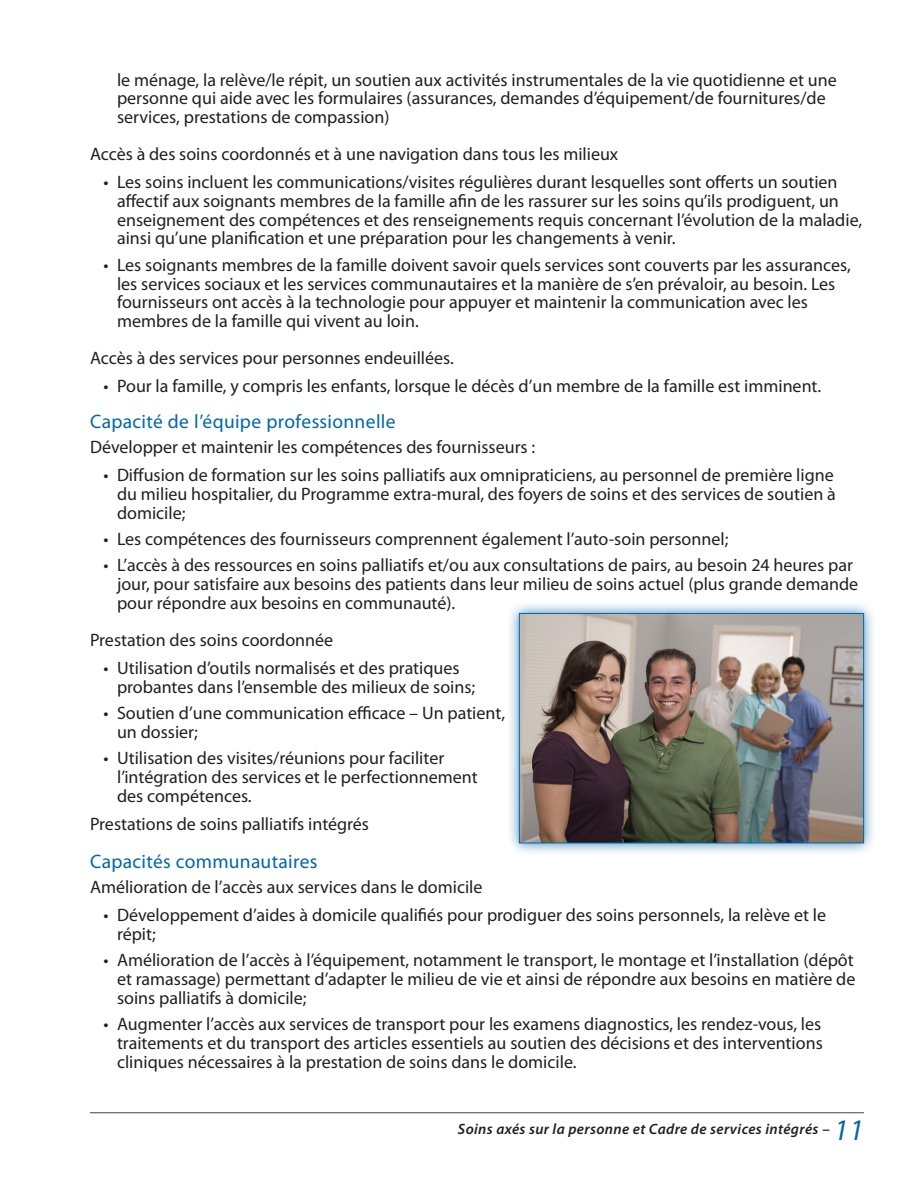
<style>
.page{position:relative;width:918px;height:1188px;background:#fff}
.page>*{position:absolute;margin:0;border:0;box-sizing:border-box;transform-origin:0 0}
.Heading_2{font:19.5px "Myriad Pro";letter-spacing:.015em;color:#0068a9}
.text_1_column{font:18px/18.8px "Myriad Pro";color:#231f20}
.t1{font:italic 600 15px "Myriad Pro";letter-spacing:.025em;color:#231f20}
.s1{font-style:normal}
.s2{font-weight:400;font-size:30px;color:#0068a9}
</style>
<div class="page">
<hr style="left:90px;top:1112px;width:774px;height:1px;background:#57585a">
<div style="left:507px;top:601px;width:369px;height:255px;background:#0068a9;opacity:.75"></div>
<img style="left:521px;top:615px;width:341px;height:226px">
<div style="left:519px;top:613px;width:345px;height:230px;border:1px solid #0068a9"></div>
<p class="text_1_column" style="left:117px;top:70px;width:721px">le ménage, la relève/le répit, un soutien aux activités instrumentales de la vie quotidienne et une personne qui aide avec les formulaires (assurances, demandes d’équipement/de fournitures/de services, prestations de compassion)</p>
<p class="text_1_column" style="left:90px;top:145px;width:530px">Accès à des soins coordonnés et à une navigation dans tous les milieux</p>
<p class="text_1_column" style="left:117px;top:173px;width:747px;text-indent:-14px">• Les soins incluent les communications/visites régulières durant lesquelles sont offerts un soutien affectif aux soignants membres de la famille afin de les rassurer sur les soins qu’ils prodiguent, un enseignement des compétences et des renseignements requis concernant l’évolution de la maladie, ainsi qu’une planification et une préparation pour les changements à venir.</p>
<p class="text_1_column" style="left:117px;top:256px;width:735px;text-indent:-14px">• Les soignants membres de la famille doivent savoir quels services sont couverts par les assurances, les services sociaux et les services communautaires et la manière de s’en prévaloir, au besoin. Les fournisseurs ont accès à la technologie pour appuyer et maintenir la communication avec les membres de la famille qui vivent au loin.</p>
<p class="text_1_column" style="left:90px;top:349px;width:365px">Accès à des services pour personnes endeuillées.</p>
<p class="text_1_column" style="left:104px;top:377px;width:719px">• Pour la famille, y compris les enfants, lorsque le décès d’un membre de la famille est imminent.</p>
<h2 class="Heading_2" style="left:90px;top:410px;width:307px">Capacité de l’équipe professionnelle</h2>
<p class="text_1_column" style="left:90px;top:438px;width:447px">Développer et maintenir les compétences des fournisseurs :</p>
<p class="text_1_column" style="left:117px;top:466px;width:720px;text-indent:-14px">• Diffusion de formation sur les soins palliatifs aux omnipraticiens, au personnel de première ligne du milieu hospitalier, du Programme extra-mural, des foyers de soins et des services de soutien à domicile;</p>
<p class="text_1_column" style="left:104px;top:530px;width:626px">• Les compétences des fournisseurs comprennent également l’auto-soin personnel;</p>
<p class="text_1_column" style="left:117px;top:556px;width:743px;text-indent:-14px">• L’accès à des ressources en soins palliatifs et/ou aux consultations de pairs, au besoin 24 heures par jour, pour satisfaire aux besoins des patients dans leur milieu de soins actuel (plus grande demande pour répondre aux besoins en communauté).</p>
<p class="text_1_column" style="left:90px;top:631px;width:245px">Prestation des soins coordonnée</p>
<p class="text_1_column" style="left:117px;top:659px;width:360px;text-indent:-14px">• Utilisation d’outils normalisés et des pratiques probantes dans l’ensemble des milieux de soins;</p>
<p class="text_1_column" style="left:117px;top:704px;width:390px;text-indent:-14px">• Soutien d’une communication efficace – Un patient, un dossier;</p>
<p class="text_1_column" style="left:117px;top:749px;width:362px;text-indent:-14px">• Utilisation des visites/réunions pour faciliter l’intégration des services et le perfectionnement des compétences.</p>
<p class="text_1_column" style="left:90px;top:815px;width:281px">Prestations de soins palliatifs intégrés</p>
<h2 class="Heading_2" style="left:90px;top:850px;width:229px">Capacités communautaires</h2>
<p class="text_1_column" style="left:90px;top:878px;width:394px">Amélioration de l’accès aux services dans le domicile</p>
<p class="text_1_column" style="left:117px;top:906px;width:711px;text-indent:-14px">• Développement d’aides à domicile qualifiés pour prodiguer des soins personnels, la relève et le répit;</p>
<p class="text_1_column" style="left:117px;top:951px;width:740px;text-align:justify;text-indent:-14px">• Amélioration de l’accès à l’équipement, notamment le transport, le montage et l’installation (dépôt et ramassage) permettant d’adapter le milieu de vie et ainsi de répondre aux besoins en matière de soins palliatifs à domicile;</p>
<p class="text_1_column" style="left:117px;top:1015px;width:707px;text-align:justify;text-indent:-14px">• Augmenter l’accès aux services de transport pour les examens diagnostics, les rendez-vous, les traitements et du transport des articles essentiels au soutien des décisions et des interventions cliniques nécessaires à la prestation de soins dans le domicile.</p>
<p class="t1" style="left:458px;top:1121px;width:408px">Soins axés sur la personne et Cadre de services intégrés <span class="s1">–</span> <span class="s2">11</span></p>
</div>
